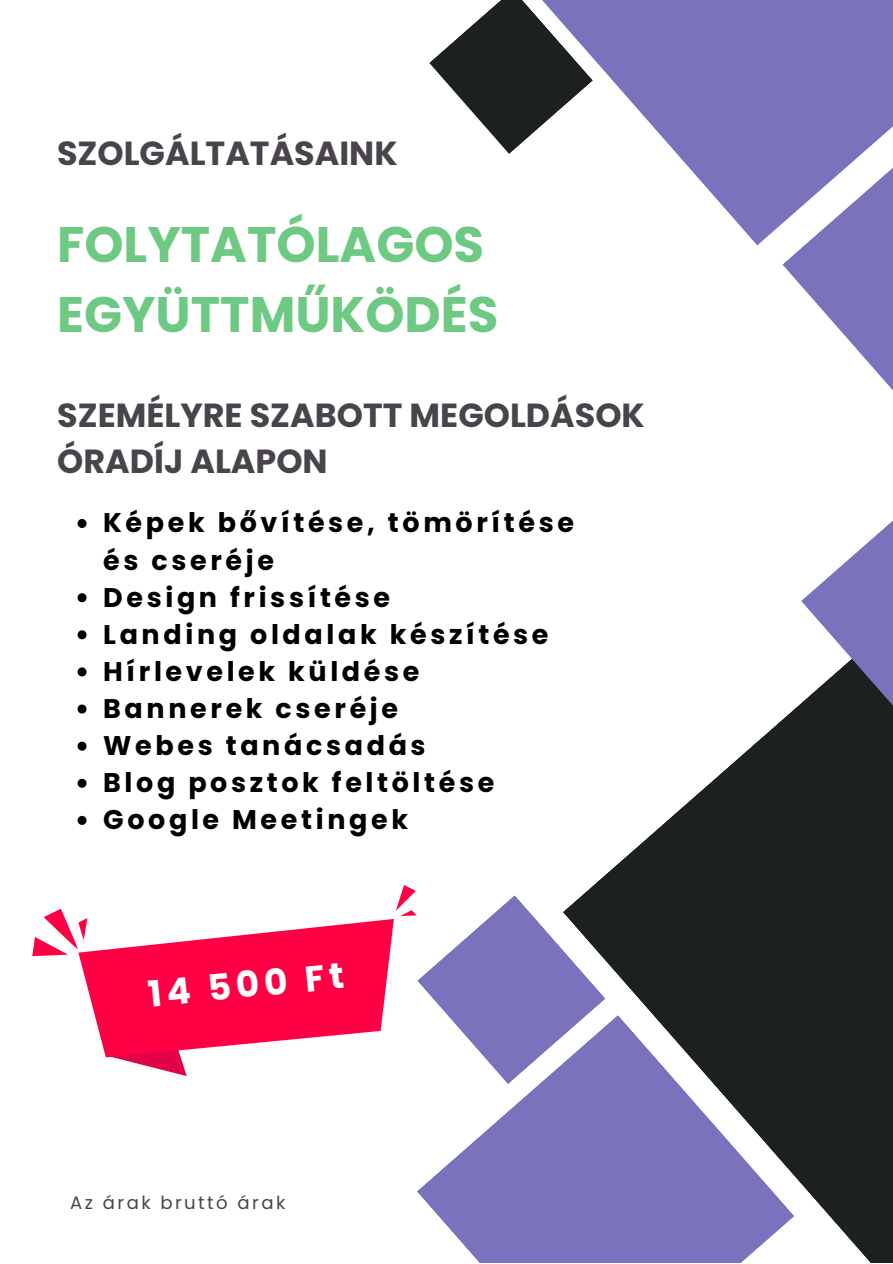
<style>
.page{position:relative;width:893px;height:1264px;background:#fff}
.page>*{position:absolute;margin:0;border:0;box-sizing:border-box;transform-origin:0 0}
.t1{font:700 49.8px/69.8px "Poppins";color:#6ec983}
.t2{font:700 36px "Poppins";color:#fff}
.t3{font:700 33.3px/46px "Poppins";color:#49444b}
.t4{font:700 27px/37px "Poppins";letter-spacing:.135em;color:#000}
.t5{font:18px "Poppins";letter-spacing:.135em;color:#4a4549}
</style>
<div class="page">
<svg style="left:417px;top:1084px;width:145px;height:178px;fill:#7a72bd"></svg>
<svg style="left:417px;top:895px;width:145px;height:189px"></svg>
<svg style="left:562px;top:703px;width:330px;height:559px;fill:#1c2120"></svg>
<svg style="left:782px;top:246px;width:110px;height:143px"></svg>
<svg style="left:801px;top:521px;width:91px;height:212px"></svg>
<svg style="left:593px;top:0;width:299px;height:246px;fill:#7a72bd"></svg>
<svg style="left:429px;top:0;width:164px;height:154px"></svg>
<svg style="left:78px;top:519px;width:8px;height:9px"></svg>
<svg style="left:78px;top:593px;width:8px;height:9px"></svg>
<svg style="left:78px;top:630px;width:8px;height:9px"></svg>
<svg style="left:78px;top:667px;width:8px;height:9px"></svg>
<svg style="left:78px;top:704px;width:8px;height:9px"></svg>
<svg style="left:78px;top:741px;width:8px;height:9px"></svg>
<svg style="left:78px;top:778px;width:8px;height:9px"></svg>
<svg style="left:78px;top:815px;width:8px;height:9px"></svg>
<svg style="left:106px;top:1057px;width:81px;height:19px"></svg>
<svg style="left:32px;top:885px;width:385px;height:172px"></svg>
<p class="t3" style="left:57px;top:130px;width:342px">SZOLGÁLTATÁSAINK</p>
<h1 class="t1" style="left:57px;top:210px;width:443px">FOLYTATÓLAGOS<br>EGYÜTTMŰKÖDÉS</h1>
<p class="t3" style="left:57px;top:392px;width:589px">SZEMÉLYRE SZABOTT MEGOLDÁSOK<br>ÓRADÍJ ALAPON</p>
<p class="t4" style="left:103px;top:504px;width:472px">Képek bővítése, tömörítése és cseréje<br>Design frissítése<br>Landing oldalak készítése<br>Hírlevelek küldése<br>Bannerek cseréje<br>Webes tanácsadás<br>Blog posztok feltöltése<br>Google Meetingek</p>
<h2 class="t2" style="left:145px;top:970px;width:198px;rotate:-6deg">14 500 Ft</h2>
<p class="t5" style="left:70px;top:1190px;width:217px">Az árak bruttó árak</p>
</div>
